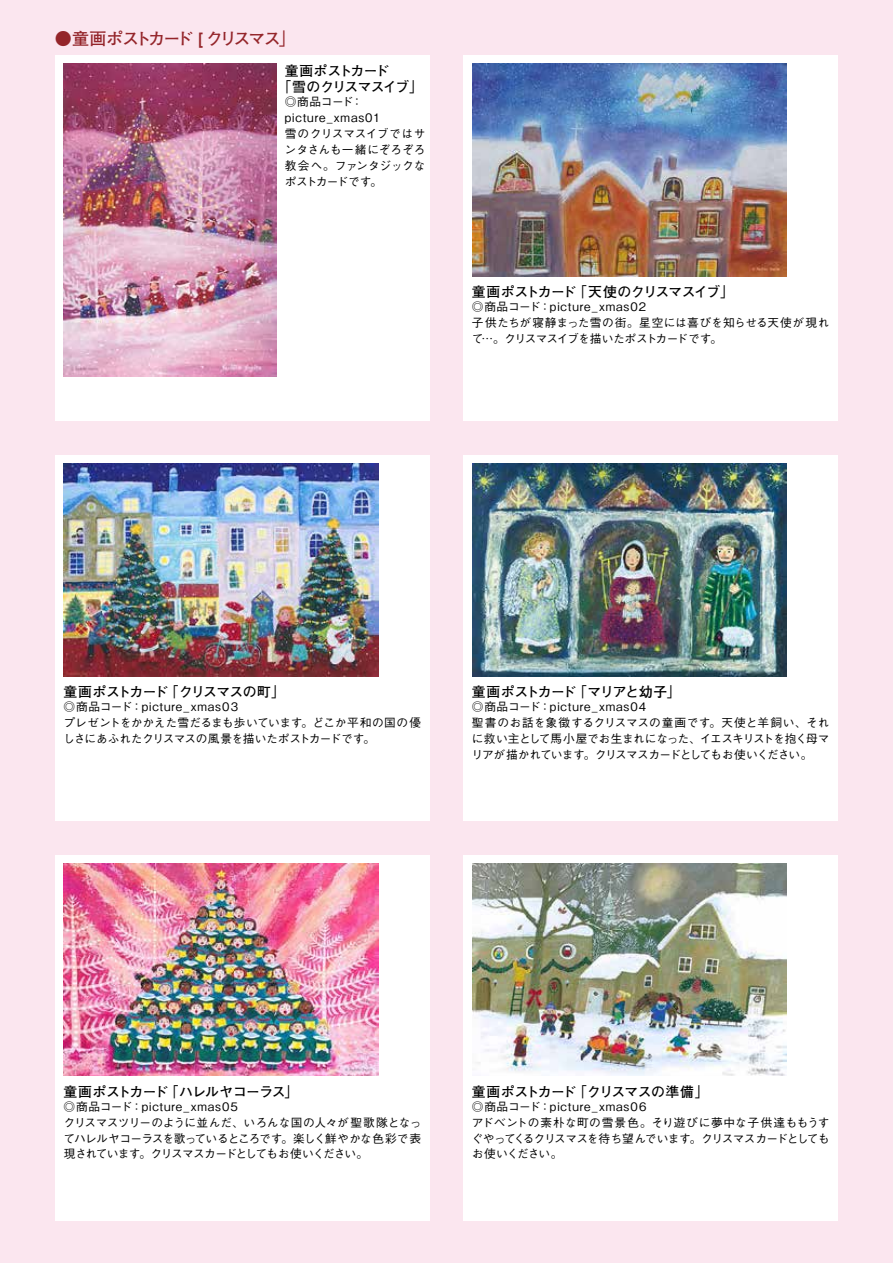
<style>
.page{position:relative;width:893px;height:1263px;background:#fbe6ef}
.page>*{position:absolute;margin:0;border:0;box-sizing:border-box;transform-origin:0 0}
.t1{font:700 16.95px "Futo Go B101 Pro";letter-spacing:-.105em;color:#94252a}
.t2{font:700 13.8px/15.9px "Futo Go B101 Pro";letter-spacing:-.045em;color:#000}
.t3{font:500 11.7px/15.9px "Gothic BBB Pro";letter-spacing:-.01em;color:#000}
.t4{font:500 11.7px/15.9px "Gothic BBB Pro";letter-spacing:-.045em;color:#000}
</style>
<div class="page">
<div style="left:55px;top:455px;width:374px;height:366px;background:#fff"></div>
<div style="left:463px;top:55px;width:375px;height:366px;background:#fff"></div>
<div style="left:463px;top:455px;width:375px;height:366px;background:#fff"></div>
<div style="left:55px;top:855px;width:374px;height:365px;background:#fff"></div>
<div style="left:463px;top:855px;width:375px;height:365px;background:#fff"></div>
<div style="left:55px;top:55px;width:374px;height:366px;background:#fff"></div>
<img style="left:64px;top:463px;width:314px;height:213px">
<img style="left:472px;top:64px;width:314px;height:212px">
<img style="left:472px;top:463px;width:314px;height:213px">
<img style="left:64px;top:863px;width:314px;height:213px">
<img style="left:472px;top:863px;width:314px;height:213px">
<img style="left:64px;top:64px;width:212px;height:312px">
<h1 class="t1" style="left:55px;top:25px;width:242px">●童画ポストカード [ クリスマス」</h1>
<p class="t2" style="left:278px;top:61px;width:147px;text-indent:7px">童画ポストカード<br>「雪のクリスマスイブ」</p>
<p class="t3" style="left:284px;top:92px;width:143px">◎商品コード：picture_xmas01<br>雪のクリスマスイブではサンタさんも一緒にぞろぞろ教会へ。ファンタジックなポストカードです。</p>
<p class="t2" style="left:472px;top:282px;width:264px">童画ポストカード「天使のクリスマスイブ」</p>
<p class="t3" style="left:472px;top:297px;width:359px">◎商品コード：picture_xmas02<br>子供たちが寝静まった雪の街。星空には喜びを知らせる天使が現れて…。クリスマスイブを描いたポストカードです。</p>
<p class="t2" style="left:64px;top:682px;width:223px">童画ポストカード「クリスマスの町」</p>
<p class="t3" style="left:63px;top:697px;width:359px">◎商品コード：picture_xmas03<br>プレゼントをかかえた雪だるまも歩いています。どこか平和の国の優しさにあふれたクリスマスの風景を描いたポストカードです。</p>
<p class="t2" style="left:472px;top:682px;width:210px">童画ポストカード「マリアと幼子」</p>
<p class="t3" style="left:471px;top:697px;width:360px">◎商品コード：picture_xmas04<br>聖書のお話を象徴するクリスマスの童画です。天使と羊飼い、それに救い主として馬小屋でお生まれになった、イエスキリストを抱く母マリアが描かれています。クリスマスカードとしてもお使いください。</p>
<p class="t2" style="left:64px;top:1081px;width:236px">童画ポストカード「ハレルヤコーラス」</p>
<p class="t4" style="left:63px;top:1097px;width:359px">◎商品コード：picture_xmas05<br>クリスマスツリーのように並んだ、いろんな国の人々が聖歌隊となってハレルヤコーラスを歌っているところです。楽しく鮮やかな色彩で表現されています。クリスマスカードとしてもお使いください。</p>
<p class="t2" style="left:472px;top:1081px;width:238px">童画ポストカード「クリスマスの準備」</p>
<p class="t3" style="left:471px;top:1097px;width:360px">◎商品コード：picture_xmas06<br>アドベントの素朴な町の雪景色。そり遊びに夢中な子供達ももうすぐやってくるクリスマスを待ち望んでいます。クリスマスカードとしてもお使いください。</p>
</div>
